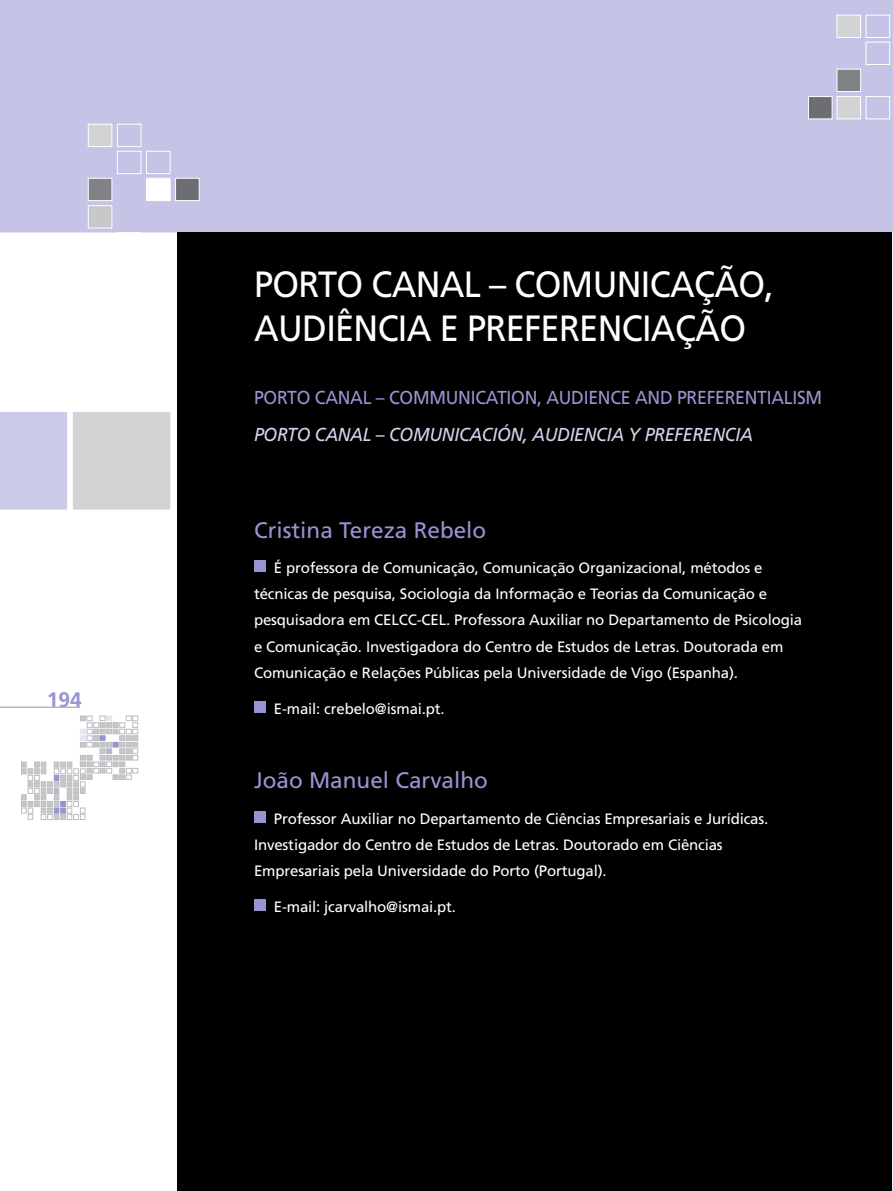
<style>
.page{position:relative;width:893px;height:1191px;background:#fff}
.page>*{position:absolute;margin:0;border:0;box-sizing:border-box;transform-origin:0 0}
.t1{font:36.45px "Frutiger";letter-spacing:-.02em;color:#fff;scale:.94 1}
.t2{font:22.5px "Frutiger";color:#9794d2}
.t3{font:700 21px "Frutiger";color:#9794d2}
.t4{font:18.75px "Frutiger";letter-spacing:-.015em;color:#9794d2;scale:.94 1}
.t5{font:italic 18.75px "Frutiger";letter-spacing:-.015em;color:#d6d4ed;scale:.94 1}
.t6{font:15px/26.2px "Frutiger";letter-spacing:-.01em;color:#fff}
</style>
<div class="page">
<svg style="left:21px;top:716px;width:117px;height:103px"></svg>
<hr style="left:0;top:707px;width:80px;height:1px;background:#b1b4b6">
<div style="left:0;top:0;width:893px;height:232px;background:#c6c4e6"></div>
<div style="left:88px;top:178px;width:24px;height:23px;background:#808285;border:1px solid #fff"></div>
<div style="left:146px;top:178px;width:24px;height:23px;background:#fff"></div>
<div style="left:175px;top:178px;width:24px;height:23px;background:#6d6e71;border:1px solid #fff"></div>
<div style="left:117px;top:151px;width:24px;height:23px;border:1px solid #fff"></div>
<div style="left:146px;top:151px;width:24px;height:23px;border:1px solid #fff"></div>
<div style="left:88px;top:124px;width:24px;height:23px;background:#d1d3d4;border:1px solid #fff"></div>
<div style="left:117px;top:124px;width:24px;height:23px;border:1px solid #fff"></div>
<div style="left:88px;top:205px;width:24px;height:23px;background:#c7c8ca;border:1px solid #fff"></div>
<div style="left:837px;top:69px;width:24px;height:23px;background:#808285;border:1px solid #fff"></div>
<div style="left:866px;top:42px;width:24px;height:23px;border:1px solid #fff"></div>
<div style="left:837px;top:15px;width:24px;height:23px;background:#d1d3d4;border:1px solid #fff"></div>
<div style="left:866px;top:15px;width:24px;height:23px;border:1px solid #fff"></div>
<div style="left:837px;top:96px;width:24px;height:23px;background:#d1d3d4;border:1px solid #fff"></div>
<div style="left:866px;top:96px;width:24px;height:23px;border:1px solid #fff"></div>
<div style="left:808px;top:96px;width:24px;height:23px;background:#6d6e71;border:1px solid #fff"></div>
<div style="left:177px;top:232px;width:716px;height:959px;background:#000"></div>
<hr style="left:892px;top:232px;width:1px;height:959px;background:#eaeaf6">
<div style="left:72px;top:411px;width:99px;height:99px;background:#d1d3d4;border:1px solid #fff"></div>
<div style="left:0;top:412px;width:67px;height:98px;background:#cbcae9"></div>
<div style="left:254px;top:560px;width:12px;height:12px;background:#9794d2"></div>
<div style="left:254px;top:701px;width:12px;height:12px;background:#9794d2"></div>
<div style="left:254px;top:811px;width:12px;height:11px;background:#9794d2"></div>
<div style="left:254px;top:899px;width:12px;height:12px;background:#9794d2"></div>
<h3 class="t3" style="left:47px;top:687px;width:37px">194</h3>
<h1 class="t1" style="left:254px;top:262px;width:44px">PORTO</h1>
<h1 class="t1" style="left:371px;top:262px;width:24px">CANAL</h1>
<h1 class="t1" style="left:489px;top:262px;width:132px">– COMUNICA</h1>
<h1 class="t1" style="left:694px;top:262px;width:87px">ÇÃO,</h1>
<h1 class="t1" style="left:254px;top:307px;width:22px">AUDI</h1>
<h1 class="t1" style="left:335px;top:307px;width:41px">ÊNCIA</h1>
<h1 class="t1" style="left:440px;top:307px;width:129px">E PREFERENCIA</h1>
<h1 class="t1" style="left:675px;top:307px;width:73px">ÇÃO</h1>
<p class="t4" style="left:254px;top:387px;width:24px">PORTO</p>
<p class="t4" style="left:315px;top:387px;width:13px">CANAL</p>
<p class="t4" style="left:376px;top:387px;width:86px">– COMMUNICATION</p>
<p class="t4" style="left:537px;top:387px;width:22px">, AUDIENCE</p>
<p class="t4" style="left:635px;top:387px;width:14px">AND</p>
<p class="t4" style="left:677px;top:387px;width:51px">PREFERENTIALIS</p>
<p class="t4" style="left:806px;top:387px;width:19px">M</p>
<p class="t5" style="left:254px;top:423px;width:532px">PORTO CANAL – COMUNICACIÓN, AUDIENCIA Y PREFERENCIA</p>
<h2 class="t2" style="left:254px;top:516px;width:234px">Cristina Tereza Rebelo</h2>
<p class="t6" style="left:254px;top:554px;width:515px;text-indent:20px">É professora de Comunicação, Comunicação Organizacional, métodos e técnicas de pesquisa, Sociologia da I nformação e Teorias da Comunicação e pesquisadora em CELCC</p>
<p class="t6" style="left:254px;top:607px;width:550px;text-indent:163px">-CEL. Professora Auxiliar no Departamento de Psicologia e Comunicação. I nvestigadora do Centro de Estudos de Letras. Doutorada em<br>Comunicação e Relações Públicas pela U niversidade de Vigo (Espanha).</p>
<p class="t6" style="left:274px;top:695px;width:172px">E-mail: crebelo@ismai.pt.</p>
<h2 class="t2" style="left:254px;top:767px;width:235px">João Manuel Carvalho</h2>
<p class="t6" style="left:254px;top:805px;width:516px;text-indent:20px">Professor Auxiliar no Departamento de Ciências E mpresariais e Jurídicas.<br>I nvestigador do Centro de Estudos de Letras. Doutorado em Ciências<br>Empresariais pela U niversidade do Porto (Portugal).</p>
<p class="t6" style="left:274px;top:893px;width:184px">E-mail: jcarvalho@ismai.pt.</p>
</div>
